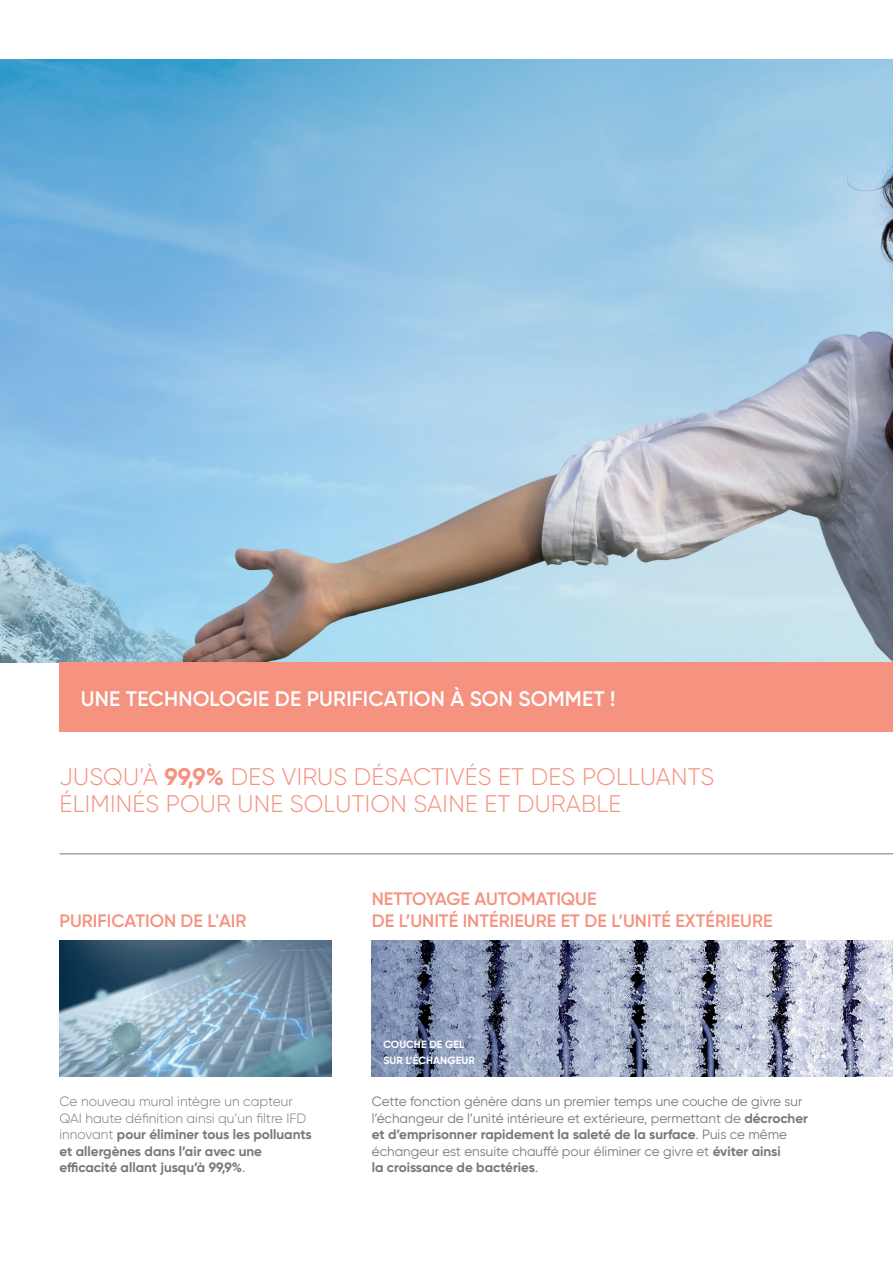
<style>
.page{position:relative;width:893px;height:1263px;background:#fff}
.page>*{position:absolute;margin:0;border:0;box-sizing:border-box;transform-origin:0 0}
.t1{font:300 24px/27px "Gilroy";letter-spacing:.01em;color:#f59280}
.t2{font:600 21px "Gilroy";letter-spacing:.01em;color:#fff}
.t3{font:600 18px "Gilroy";color:#f59280}
.t4{font:13.5px/16.5px "Gilroy";color:#76787b}
.t5{font:700 13.5px/16.5px "Gilroy";color:#76787b}
.t6{font:700 10.5px/15.3px "Gilroy";letter-spacing:.01em;color:#fff}
.s1{font-weight:700}
.s2{font-weight:300}
.s3{font-weight:400}
</style>
<div class="page">
<img style="left:0;top:60px;width:893px;height:602px">
<div style="left:60px;top:662px;width:833px;height:70px;background:#f59280"></div>
<img style="left:60px;top:940px;width:272px;height:136px">
<svg style="left:371px;top:940px;width:522px;height:136px;background:#99a1b9"></svg>
<svg style="left:59px;top:853px;width:834px;height:2px;background:#bababc"></svg>
<h2 class="t2" style="left:81px;top:685px;width:536px">UNE TECHNOLOGIE DE PURIFICATION À SON SOMMET !</h2>
<h1 class="t1" style="left:60px;top:763px;width:656px">JUSQU’À <span class="s1">99,9%</span> DES VIRUS DÉSACTIVÉS ET DES POLLUANTS<br>ÉLIMINÉS POUR UNE SOLUTION SAINE ET DURABLE</h1>
<h3 class="t3" style="left:372px;top:887px;width:226px">NETTOYAGE AUTOMATIQUE</h3>
<h3 class="t3" style="left:60px;top:909px;width:188px">PURIFICATION DE L'AIR</h3>
<h3 class="t3" style="left:372px;top:909px;width:402px">DE L’UNITÉ INTÉRIEURE ET DE L’UNITÉ EXTÉRIEURE</h3>
<p class="t6" style="left:383px;top:1037px;width:93px">COUCHE DE GEL<br>SUR L’ÉCHANGEUR</p>
<p class="t5" style="left:60px;top:1093px;width:254px"><span class="s2">Ce nouveau mural intègre un capteur QAI haute définition ainsi qu’un filtre IFD innovant</span> pour éliminer tous les polluants et allergènes dans l’air avec une efficacité allant jusqu’à 99,9%<span class="s3">.</span></p>
<p class="t4" style="left:372px;top:1093px;width:438px">Cette fonction génère dans un premier temps une couche de givre sur l’échangeur de l’unité intérieure et extérieure, permettant de <span class="s1">décrocher et d’emprisonner rapidement la saleté de la surface</span>. Puis ce même échangeur est ensuite chauffé pour éliminer ce givre et <span class="s1">éviter ainsi<br>la croissance de bactéries</span>.</p>
</div>
